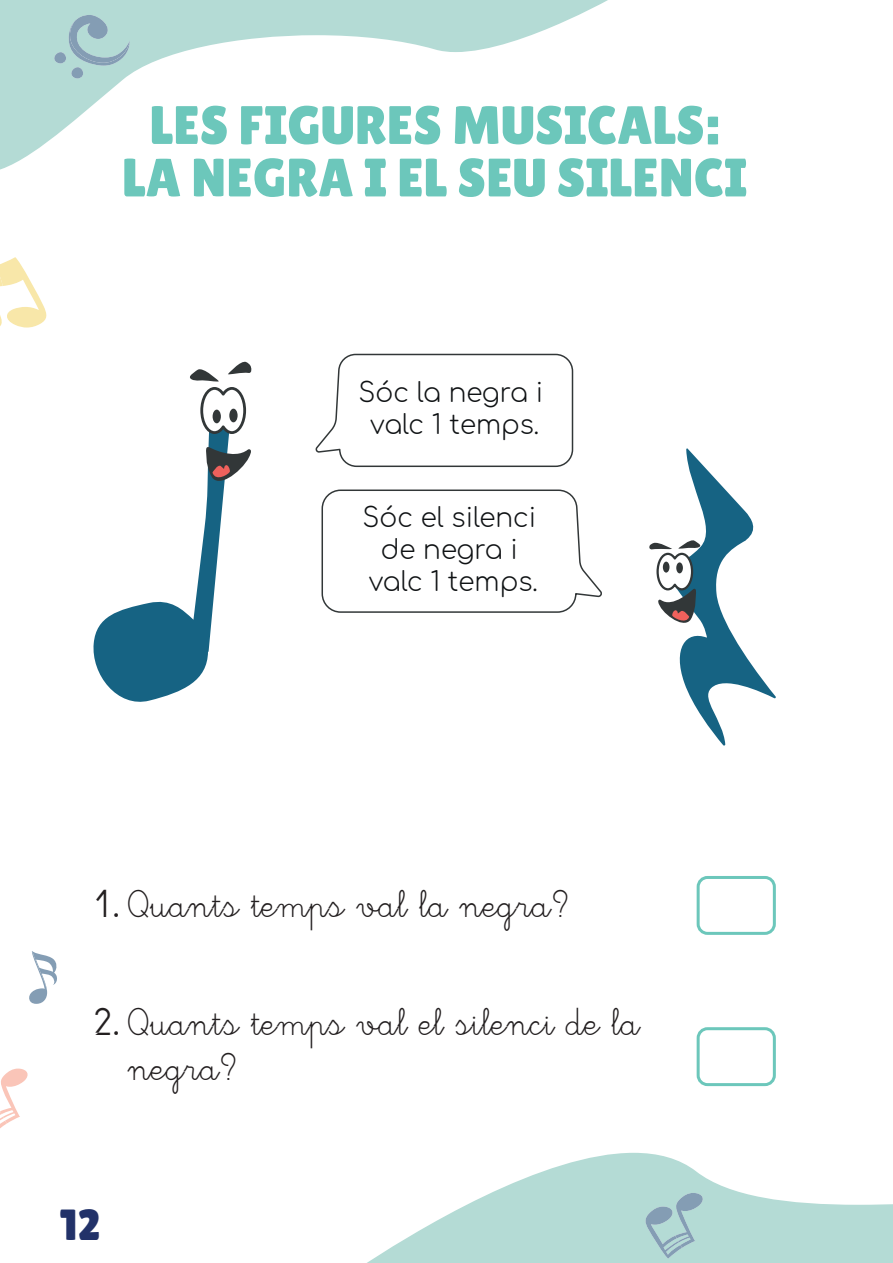
<style>
.page{position:relative;width:893px;height:1263px;background:#fff}
.page>*{position:absolute;margin:0;border:0;box-sizing:border-box;transform-origin:0 0}
.t1{font:54px/52.5px "Lilita One";color:#6cc7bb;text-align:center}
.t2{font:43.5px "Lilita One";color:#223269}
.t3{font:40.5px/45px "Escolar 1";color:#231f20}
.t4{font:300 26.4px/31.7px "Comfortaa";color:#0f1214;text-align:center}
.s1{font-family:"Escolar 2 Negra"}
</style>
<div class="page">
<svg style="left:367px;top:1153px;width:526px;height:110px;fill:#b4dbd5"></svg>
<svg style="left:0;top:257px;width:47px;height:71px"></svg>
<svg style="left:0;top:1069px;width:28px;height:59px"></svg>
<svg style="left:0;top:0;width:608px;height:170px"></svg>
<svg style="left:51px;top:15px;width:79px;height:64px;background:#a8cbcc"></svg>
<svg style="left:29px;top:951px;width:28px;height:53px"></svg>
<svg style="left:644px;top:1193px;width:61px;height:66px;background:#a6c8cb"></svg>
<svg style="left:93px;top:361px;width:159px;height:341px"></svg>
<svg style="left:649px;top:448px;width:127px;height:298px"></svg>
<svg style="left:315px;top:353px;width:259px;height:115px"></svg>
<svg style="left:321px;top:489px;width:281px;height:124px"></svg>
<div style="left:697px;top:876px;width:79px;height:59px;border:3px solid #6cc7bb;border-radius:9px"></div>
<div style="left:697px;top:1027px;width:79px;height:59px;border:3px solid #6cc7bb;border-radius:9px"></div>
<h1 class="t1" style="left:122px;top:99px;width:626px">LES FIGURES MUSICALS:<br>LA NEGRA I EL SEU SILENCI</h1>
<p class="t4" style="left:358px;top:378px;width:186px">Sóc la negra i valc 1 temps.</p>
<p class="t4" style="left:362px;top:503px;width:177px">Sóc el silenci de negra i valc 1 temps.</p>
<p class="t3" style="left:93px;top:884px;width:476px"><span class="s1">1.</span> Quants temps val la negra?</p>
<p class="t3" style="left:128px;top:1002px;width:514px;text-indent:-34px"><span class="s1">2.</span> Quants temps val el silenci de la negra?</p>
<p class="t2" style="left:60px;top:1199px;width:42px">12</p>
</div>
